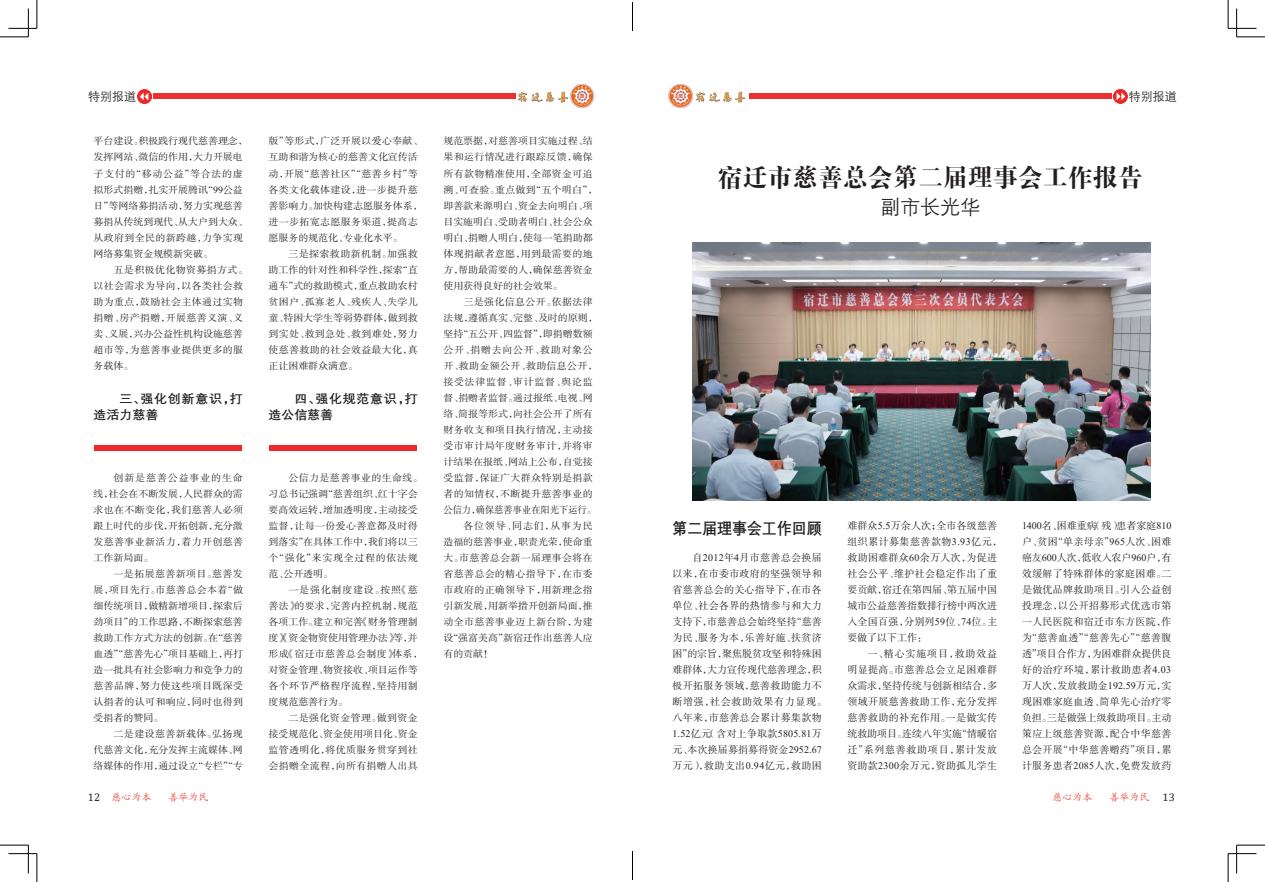
<style>
.page{position:relative;width:1265px;height:882px;background:#fff}
.page>*{position:absolute;margin:0;border:0;box-sizing:border-box;transform-origin:0 0}
.大标题{font:25px "FZDBSK GBK1 0";color:#231f20}
.副标题{font:20px "FZZDXJW GB1 0";letter-spacing:-.005em;color:#231f20}
.居中二级标题副本{font:16.1px "FZCDXK GBK1 0";letter-spacing:-.005em;color:#231f20;scale:.93 1}
.二级标题{font:12.4px/16px "FZCDXK GBK1 0";letter-spacing:.055em;color:#231f20;scale:1.05 1}
.t1{font:12px "ST Xihei";color:#231f20}
.正文{font:10px/16px "FZSSK GBK1 0";letter-spacing:.03em;color:#231f20}
.t2{font:10px "ST Kaiti";color:#e7372d}
.正文-2{font:9.5px/16px "FZSSK GBK1 0";letter-spacing:.025em;color:#231f20;text-align:justify;scale:1.05 1}
.正文-3{font:9.5px/16px "FZSSK GBK1 0";letter-spacing:-.005em;color:#231f20;scale:1.05 1}
.s1{font-family:"Times New Roman"}
.s2{font-family:"Cambria Math";font-size:11px;color:#231f20}
</style>
<div class="page">
<div style="left:153px;top:94px;width:363px;height:5px;background:#ee302f"></div>
<div style="left:748px;top:94px;width:363px;height:5px;background:#ee302f"></div>
<img style="left:668px;top:84px;width:25px;height:24px">
<img style="left:568px;top:84px;width:27px;height:24px">
<img style="left:517px;top:91px;width:51px;height:12px">
<img style="left:695px;top:91px;width:50px;height:12px">
<img style="left:1113px;top:89px;width:14px;height:14px">
<img style="left:138px;top:89px;width:14px;height:14px">
<img style="left:692px;top:242px;width:458px;height:258px">
<div style="left:94px;top:445px;width:148px;height:6px;background:#ee2928"></div>
<div style="left:269px;top:445px;width:148px;height:6px;background:#ee2928"></div>
<svg style="left:0;top:0;width:38px;height:38px"></svg>
<svg style="left:0;top:844px;width:38px;height:38px"></svg>
<svg style="left:1227px;top:0;width:37px;height:38px"></svg>
<svg style="left:1227px;top:844px;width:37px;height:38px"></svg>
<svg style="left:632px;top:3px;width:1px;height:28px"></svg>
<svg style="left:632px;top:851px;width:1px;height:28px"></svg>
<p class="t1" style="left:88px;top:87px;width:50px">特别报道</p>
<p class="t1" style="left:1128px;top:87px;width:49px">特别报道</p>
<p class="正文-3" style="left:94px;top:133px;width:148px">平台建设。积极践行现代慈善理念，发挥网站、微信的作用，大力开展电子支付的“移动公益”等合法的虚拟形式捐赠，扎实开展腾讯“<span class="s1">99</span>公益日”等网络募捐活动，努力实现慈善募捐从传统到现代、从大户到大众、从政府到全民的新跨越，力争实现网络募集资金规模新突破。</p>
<p class="正文-2" style="left:94px;top:261px;width:148px;text-align:left;text-indent:20px">五是积极优化物资募捐方式。以社会需求为导向，以各类社会救助为重点，鼓励社会主体通过实物捐赠、房产捐赠，开展慈善义演、义卖、义展，兴办公益性机构设施慈善超市等，为慈善事业提供更多的服务载体。</p>
<p class="二级标题" style="left:94px;top:391px;width:144px;text-indent:26px">三、强化创新意识，打造活力慈善</p>
<p class="正文-2" style="left:268px;top:133px;width:148px;text-align:left">版”等形式，广泛开展以爱心奉献、互助和谐为核心的慈善文化宣传活动，开展“慈善社区”“慈善乡村”等各类文化载体建设，进一步提升慈善影响力。加快构建志愿服务体系，进一步拓宽志愿服务渠道，提高志愿服务的规范化、专业化水平。</p>
<p class="正文-2" style="left:268px;top:245px;width:144px;text-indent:20px">三是探索救助新机制。加强救助工作的针对性和科学性，探索“直通车”式的救助模式，重点救助农村贫困户、孤寡老人、残疾人、失学儿童、特困大学生等弱势群体，做到救到实处、救到急处、救到难处，努力使慈善救助的社会效益最大化，真正让困难群众满意。</p>
<p class="二级标题" style="left:268px;top:391px;width:144px;text-indent:26px">四、强化规范意识，打造公信慈善</p>
<p class="正文-3" style="left:443px;top:133px;width:148px">规范票据，对慈善项目实施过程、结果和运行情况进行跟踪反馈，确保所有款物精准使用，全部资金可追溯、可查验。重点做到“五个明白”，即善款来源明白、资金去向明白、项目实施明白、受助者明白、社会公众明白、捐赠人明白，使每一笔捐助都体现捐献者意愿，用到最需要的地方，帮助最需要的人，确保慈善资金使用获得良好的社会效果。</p>
<p class="正文-2" style="left:443px;top:293px;width:148px;text-align:left;text-indent:20px">三是强化信息公开。依据法律法规，遵循真实、完整、及时的原则，坚持“五公开、四监督”，即捐赠数额公开、捐赠去向公开、救助对象公开、救助金额公开、救助信息公开，接受法律监督、审计监督、舆论监督、捐赠者监督。通过报纸、电视、网络、简报等形式，向社会公开了所有财务收支和项目执行情况，主动接受市审计局年度财务审计，并将审计结果在报纸、网站上公布，自觉接受监督，保证广大群众特别是捐款者的知情权，不断提升慈善事业的公信力，确保慈善事业在阳光下运行。</p>
<p class="正文-2" style="left:443px;top:517px;width:144px;text-indent:20px">各位领导、同志们，从事为民造福的慈善事业，职责光荣，使命重大。市慈善总会新一届理事会将在省慈善总会的精心指导下，在市委市政府的正确领导下，用新理念指引新发展，用新举措开创新局面，推动全市慈善事业迈上新台阶，为建设“强富美高”新宿迁作出慈善人应有的贡献！</p>
<p class="大标题" style="left:717px;top:164px;width:426px">宿迁市慈善总会第二届理事会工作报告</p>
<p class="副标题" style="left:880px;top:197px;width:101px">副市长光华</p>
<p class="正文-3" style="left:268px;top:469px;width:148px;text-indent:20px">公信力是慈善事业的生命线。习总书记强调“慈善组织、红十字会要高效运转，增加透明度，主动接受监督，让每一份爱心善意都及时得到落实”在具体工作中，我们将以三个“强化”来实现全过程的依法规范、公开透明。</p>
<p class="正文-2" style="left:268px;top:581px;width:148px;text-align:left;text-indent:20px">一是强化制度建设。按照《慈善法》的要求，完善内控机制，规范各项工作。建立和完善《财务管理制度》《资金物资使用管理办法》等，并形成《宿迁市慈善总会制度》体系，对资金管理、物资接收、项目运作等各个环节严格程序流程，坚持用制度规范慈善行为。</p>
<p class="正文-2" style="left:268px;top:709px;width:144px;text-indent:20px">二是强化资金管理。做到资金接受规范化、资金使用项目化、资金监管透明化，将优质服务贯穿到社会捐赠全流程，向所有捐赠人出具</p>
<p class="正文-2" style="left:94px;top:469px;width:144px;text-indent:20px">创新是慈善公益事业的生命线，社会在不断发展，人民群众的需求也在不断变化，我们慈善人必须跟上时代的步伐，开拓创新，充分激发慈善事业新活力，着力开创慈善工作新局面。</p>
<p class="正文-2" style="left:94px;top:565px;width:144px;text-indent:20px">一是拓展慈善新项目。慈善发展，项目先行。市慈善总会本着“做细传统项目，做精新增项目，探索后劲项目”的工作思路，不断探索慈善救助工作方式方法的创新。在“慈善血透”“慈善先心”项目基础上，再打造一批具有社会影响力和竞争力的慈善品牌，努力使这些项目既深受认捐者的认可和响应，同时也得到受捐者的赞同。</p>
<p class="正文-2" style="left:94px;top:725px;width:144px;text-indent:20px">二是建设慈善新载体。弘扬现代慈善文化，充分发挥主流媒体、网络媒体的作用，通过设立“专栏”“专</p>
<p class="正文" style="left:847px;top:517px;width:156px">难群众<span class="s1">5.5</span>万余人次；全市各级慈善组织累计募集慈善款物<span class="s1">3.93</span>亿元，救助困难群众<span class="s1">60</span>余万人次，为促进社会公平、维护社会稳定作出了重要贡献，宿迁在第四届、第五届中国城市公益慈善指数排行榜中两次进入全国百强，分别列<span class="s1">59</span>位、<span class="s1">74</span>位。主要做了以下工作：</p>
<p class="正文" style="left:847px;top:645px;width:151px;text-align:justify;text-indent:20px">一、精心实施项目，救助效益明显提高。市慈善总会立足困难群众需求，坚持传统与创新相结合，多领域开展慈善救助工作，充分发挥慈善救助的补充作用。一是做实传统救助项目。连续八年实施“情暖宿迁”系列慈善救助项目，累计发放资助款<span class="s1">2300</span>余万元，资助孤儿学生</p>
<p class="正文" style="left:1021px;top:517px;width:151px;text-align:justify"><span class="s1">1400</span>名、困难重病（残）患者家庭<span class="s1">810</span>户、贫困“单亲母亲”<span class="s1">965</span>人次、困难癌友<span class="s1">600</span>人次，低收入农户<span class="s1">960</span>户，有效缓解了特殊群体的家庭困难。二是做优品牌救助项目。引入公益创投理念，以公开招募形式优选市第一人民医院和宿迁市东方医院，作为“慈善血透”“慈善先心”“慈善腹透”项目合作方，为困难群众提供良好的治疗环境，累计救助患者<span class="s1">4.03</span>万人次，发放救助金<span class="s1">192.59</span>万元，实现困难家庭血透、简单先心治疗零负担。三是做强上级救助项目。主动策应上级慈善资源，配合中华慈善总会开展“中华慈善赠药”项目，累计服务患者<span class="s1">2085</span>人次，免费发放药</p>
<p class="居中二级标题副本" style="left:672px;top:520px;width:162px">第二届理事会工作回顾</p>
<p class="正文" style="left:672px;top:549px;width:156px;text-indent:20px">自<span class="s1">2012</span>年<span class="s1">4</span>月市慈善总会换届以来，在市委市政府的坚强领导和省慈善总会的关心指导下，在市各单位、社会各界的热情参与和大力支持下，市慈善总会始终坚持“慈善为民、服务为本，乐善好施、扶贫济困”的宗旨，聚焦脱贫攻坚和特殊困难群体，大力宣传现代慈善理念，积极开拓服务领域，慈善救助能力不断增强，社会救助效果有力显现。八年来，市慈善总会累计募集款物<br><span class="s1">1.52</span>亿元（含对上争取款<span class="s1">5805.81</span>万元、本次换届募捐募得资金<span class="s1">2952.67</span>万元），救助支出<span class="s1">0.94</span>亿元，救助困</p>
<p class="t2" style="left:88px;top:790px;width:65px"><span class="s2">12</span> 慈心为本</p>
<p class="t2" style="left:168px;top:790px;width:41px">善举为民</p>
<p class="t2" style="left:1052px;top:789px;width:41px">慈心为本</p>
<p class="t2" style="left:1109px;top:789px;width:67px">善举为民 <span class="s2">13</span></p>
</div>
